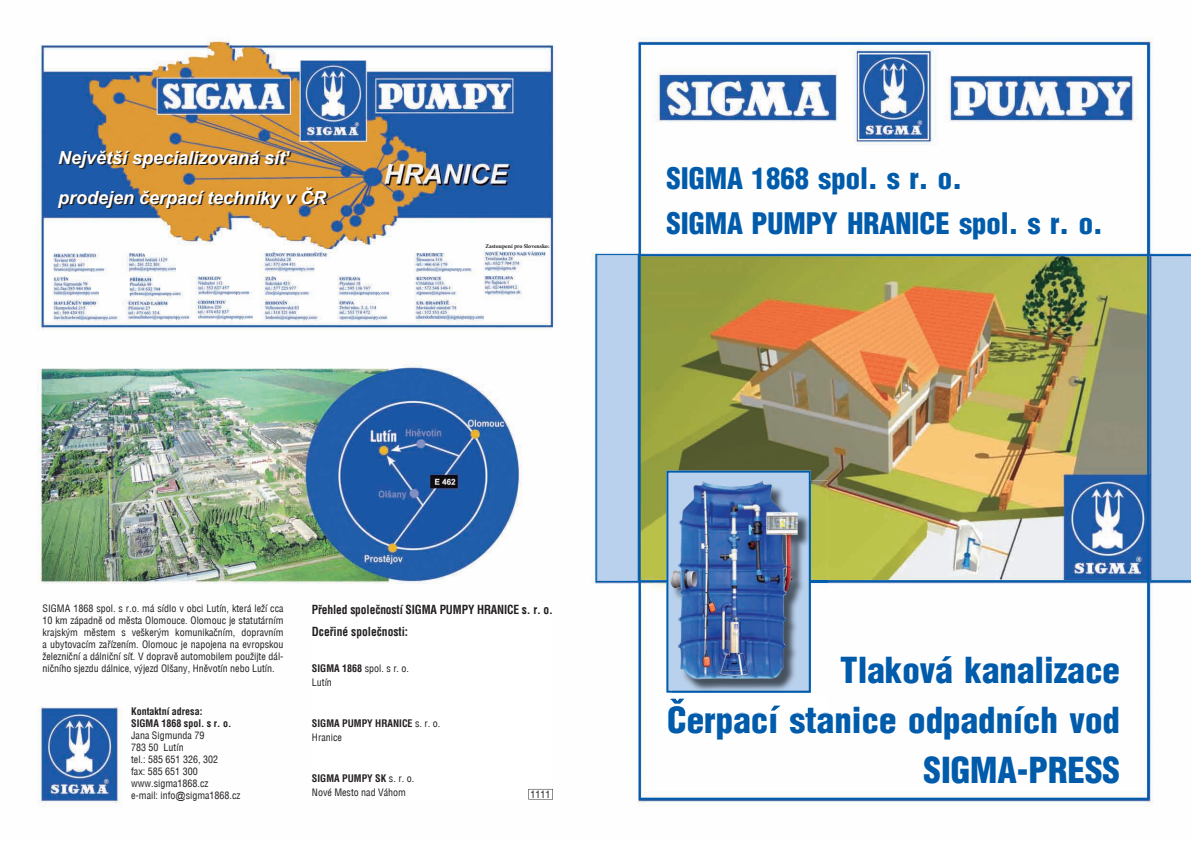
<style>
.page{position:relative;width:1191px;height:842px;background:#fff}
.page>*{position:absolute;margin:0;border:0;box-sizing:border-box;transform-origin:0 0}
.t1{font:900 35px/50px "Switzerland Cond";color:#015bab;text-align:right}
.t2{font:900 29px/45px "Switzerland Cond";color:#015bab}
.t3{font:italic 700 18px "Arial";color:#fff}
.t4{font:700 12px/21.5px "Switzerland Condensed";letter-spacing:-.01em;color:#231f20;scale:.96 1}
.t5{font:10px/12px "Switzerland Condensed";color:#231f20}
.t6{font:700 10px/13.7px "Switzerland Condensed";color:#231f20}
.t7{font:700 5.8px "Minion Pro";letter-spacing:-.005em;color:#231f20}
.s1{font-family:"Arial"}
.s2{font-weight:700}
.s3{font-weight:400}
</style>
<div class="page">
<img style="left:37px;top:37px;width:1154px;height:770px">
<svg style="left:638px;top:43px;width:511px;height:757px"></svg>
<img style="left:595px;top:254px;width:596px;height:328px">
<div style="left:312px;top:604px;width:241px;height:195px;background:#fff"></div>
<svg style="left:596px;top:254px;width:43px;height:328px"></svg>
<img style="left:672px;top:693px;width:156px;height:6px">
<svg style="left:666px;top:471px;width:162px;height:222px"></svg>
<img style="left:672px;top:481px;width:138px;height:212px">
<img style="left:672px;top:699px;width:156px;height:14px">
<img style="left:670px;top:480px;width:122px;height:199px">
<svg style="left:857px;top:53px;width:71px;height:87px"></svg>
<div style="left:485px;top:244px;width:65px;height:6px;background:#fff"></div>
<svg style="left:528px;top:789px;width:25px;height:10px"></svg>
<h3 class="t3" style="left:58px;top:146px;width:231px">Největší specializovaná síť</h3>
<h3 class="t3" style="left:58px;top:186px;width:270px">prodejen čerpací techniky v ČR</h3>
<p class="t7" style="left:485px;top:242px;width:66px">Zastoupení pro Slovensko:</p>
<h2 class="t2" style="left:666px;top:155px;width:438px">SIGMA 1868 spol. s r. o.<br>SIGMA PUMPY HRANICE spol. s r. o.</h2>
<p class="t5" style="left:43px;top:603px;width:242px;text-align:justify">SIGMA 1868 spol. s r.o. má sídlo v obci Lutín, která leží cca 10 km západně od města Olomouce. Olomouc je statutárním krajským městem s veškerým komunikačním, dopravním a ubytovacím zařízením. Olomouc je napojena na evropskou železniční a dálniční síť. V dopravě automobilem použijte dál&shy;ničního sjezdu dálnice, výjezd Olšany, Hněvotín nebo Lutín.</p>
<p class="t6" style="left:131px;top:705px;width:102px;line-height:12px">Kontaktní adresa:<br>SIGMA 1868 spol. s r. o.</p>
<p class="t5" style="left:131px;top:729px;width:111px">Jana Sigmunda 79<br>783 50 Lutín<br>tel.: 585 651 326, 302<br>fax: 585 651 300 www.sigma1868.cz<br>e-mail: info<span class="s1">@</span>sigma1868.cz</p>
<p class="t4" style="left:312px;top:599px;width:253px">Přehled společností SIGMA PUMPY HRANICE s. r. o.<br>Dceřiné společnosti:</p>
<p class="t5" style="left:312px;top:662px;width:99px;line-height:13.7px"><span class="s2">SIGMA 1868</span> spol. s r. o.<br>Lutín</p>
<p class="t6" style="left:312px;top:716px;width:130px">SIGMA PUMPY HRANICE <span class="s3">s. r. o.<br>Hranice</span></p>
<p class="t5" style="left:312px;top:771px;width:104px;line-height:13.7px"><span class="s2">SIGMA PUMPY SK</span> s. r. o.<br>Nové Mesto nad Váhom</p>
<p class="t5" style="left:530px;top:788px;width:21px">1111</p>
<h1 class="t1" style="left:667px;top:644px;width:454px">Tlaková kanalizace<br>Čerpací stanice odpadních vod<br>SIGMA-PRESS</h1>
</div>
